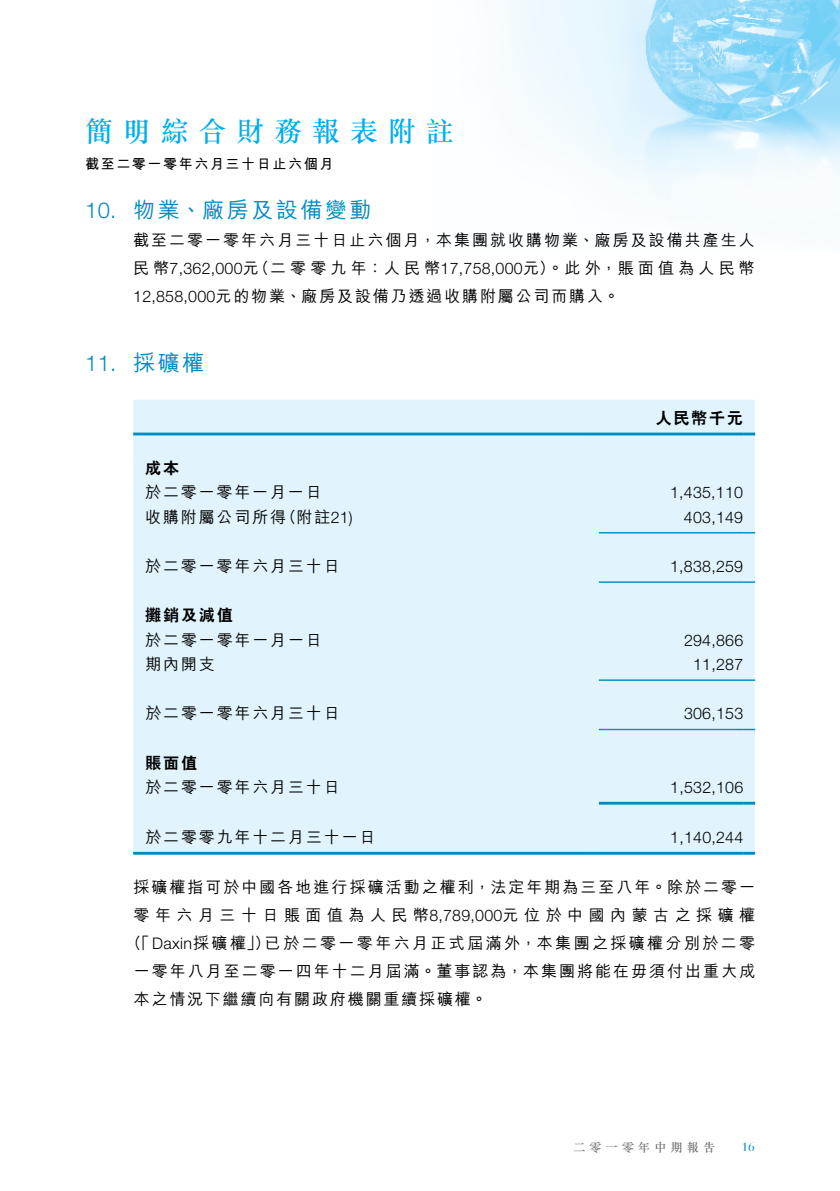
<style>
.page{position:relative;width:840px;height:1191px;background:#fff}
.page>*{position:absolute;margin:0;border:0;box-sizing:border-box;transform-origin:0 0}
.t1{font:500 28px "M Sung HK";letter-spacing:.35em;color:#00aeef}
.t2{font:500 22px "M Hei HK";letter-spacing:.115em;color:#008bbf}
.t3{font:300 22px "Helvetica Neue LT Std";color:#008bbf}
.t4{font:500 16px/28px "M Hei HK";letter-spacing:.125em;color:#000;text-align:right}
.t5{font:500 16px/28px "M Hei HK";letter-spacing:.15em;color:#000;text-align:right}
.t6{font:300 16px "Helvetica Neue LT Std";letter-spacing:.015em;color:#000}
.t7{font:800 16px "C Hei 2 HK";letter-spacing:.115em;color:#000}
.t8{font:700 14px "M Hei HK";letter-spacing:.115em;color:#000}
.t9{font:500 12px "M Sung HK";letter-spacing:.35em;color:#6d6e71}
.t10{font:12px "Bauer Bodoni Std";color:#008bbf}
.s1{font-family:"Helvetica Neue LT Std";font-weight:300}
.s2{font-family:"M Hei HK";font-weight:500}
</style>
<div class="page">
<img style="left:505px;top:0;width:334px;height:205px">
<div style="left:133px;top:400px;width:621px;height:452px;background:#e1f4fd"></div>
<hr style="left:133px;top:432px;width:453px;height:3px;background:#008bbf">
<svg style="left:586px;top:432px;width:12px;height:3px"></svg>
<hr style="left:598px;top:432px;width:144px;height:3px;background:#008bbf">
<svg style="left:742px;top:432px;width:12px;height:3px"></svg>
<hr style="left:598px;top:801px;width:144px;height:3px;background:#008bbf">
<svg style="left:742px;top:801px;width:12px;height:3px"></svg>
<hr style="left:133px;top:852px;width:453px;height:2px;background:#008bbf">
<svg style="left:586px;top:852px;width:12px;height:2px"></svg>
<hr style="left:598px;top:852px;width:144px;height:2px;background:#008bbf">
<svg style="left:742px;top:852px;width:12px;height:2px"></svg>
<hr style="left:598px;top:532px;width:144px;height:1px;background:#008bbf">
<svg style="left:742px;top:532px;width:12px;height:1px"></svg>
<hr style="left:598px;top:581px;width:144px;height:2px;background:#008bbf">
<svg style="left:742px;top:581px;width:12px;height:2px"></svg>
<hr style="left:598px;top:679px;width:144px;height:2px;background:#008bbf">
<svg style="left:742px;top:679px;width:12px;height:2px"></svg>
<hr style="left:598px;top:729px;width:144px;height:1px;background:#008bbf">
<svg style="left:742px;top:729px;width:12px;height:1px"></svg>
<h1 class="t1" style="left:85px;top:112px;width:370px">簡明綜合財務報表附註</h1>
<p class="t8" style="left:85px;top:154px;width:249px">截至二零一零年六月三十日止六個月</p>
<h2 class="t3" style="left:85px;top:197px;width:33px">10.</h2>
<h2 class="t3" style="left:85px;top:350px;width:33px">11.</h2>
<h2 class="t2" style="left:133px;top:194px;width:240px">物業、廠房及設備變動</h2>
<p class="t4" style="left:133px;top:225px;width:623px">截至二零一零年六月三十日止六個月，本集團就收購物業、廠房及設備共產生人（二零零九年：人民幣<span class="s1">17,758,000</span>元）。此外，賬面值為人民幣</p>
<p class="t6" style="left:133px;top:259px;width:127px"><span class="s2">民幣</span>7,362,000<span class="s2">元</span></p>
<p class="t4" style="left:133px;top:281px;width:487px"><span class="s1">12,858,000</span>元的物業、廠房及設備乃透過收購附屬公司而購入。</p>
<h2 class="t2" style="left:133px;top:347px;width:73px">採礦權</h2>
<p class="t7" style="left:655px;top:407px;width:89px">人民幣千元</p>
<p class="t7" style="left:145px;top:457px;width:35px">成本</p>
<p class="t4" style="left:145px;top:477px;width:178px">於二零一零年一月一日</p>
<p class="t6" style="left:669px;top:483px;width:74px">1,435,110</p>
<p class="t4" style="left:145px;top:501px;width:142px">收購附屬公司所得</p>
<p class="t4" style="left:280px;top:501px;width:74px">（附註<span class="s1">21(</span></p>
<p class="t6" style="left:683px;top:507px;width:61px">403,149</p>
<p class="t4" style="left:145px;top:551px;width:196px">於二零一零年六月三十日</p>
<p class="t7" style="left:145px;top:605px;width:89px">攤銷及減值</p>
<p class="t6" style="left:669px;top:556px;width:74px">1,838,259</p>
<p class="t4" style="left:145px;top:624px;width:178px">於二零一零年一月一日</p>
<p class="t6" style="left:683px;top:630px;width:61px">294,866</p>
<p class="t4" style="left:145px;top:649px;width:71px">期內開支</p>
<p class="t6" style="left:692px;top:654px;width:52px">11,287</p>
<p class="t4" style="left:145px;top:698px;width:196px">於二零一零年六月三十日</p>
<p class="t7" style="left:145px;top:752px;width:53px">賬面值</p>
<p class="t6" style="left:683px;top:704px;width:61px">306,153</p>
<p class="t4" style="left:145px;top:772px;width:196px">於二零一零年六月三十日</p>
<p class="t6" style="left:670px;top:777px;width:74px">1,532,106</p>
<p class="t4" style="left:145px;top:822px;width:231px">於二零零九年十二月三十一日</p>
<p class="t5" style="left:133px;top:872px;width:623px">採礦權指可於中國各地進行採礦活動之權利，法定年期為三至八年。除於二零一零年六月三十日賬面值為人民幣<span class="s1">8,789,000</span>元位於中國內蒙古之採礦權已於二零一零年六月正式屆滿外，本集團之採礦權分別於二零</p>
<p class="t6" style="left:670px;top:827px;width:74px">1,140,244</p>
<p class="t4" style="left:134px;top:928px;width:623px;text-align:left;text-indent:-8px">（「<span class="s1">Daxin</span>採礦權」）<br>一零年八月至二零一四年十二月屆滿。董事認為，本集團將能在毋須付出重大成本之情況下繼續向有關政府機關重續採礦權。</p>
<p class="t9" style="left:573px;top:1139px;width:143px">二零一零年中期報告</p>
<p class="t10" style="left:741px;top:1139px;width:15px">16</p>
</div>
